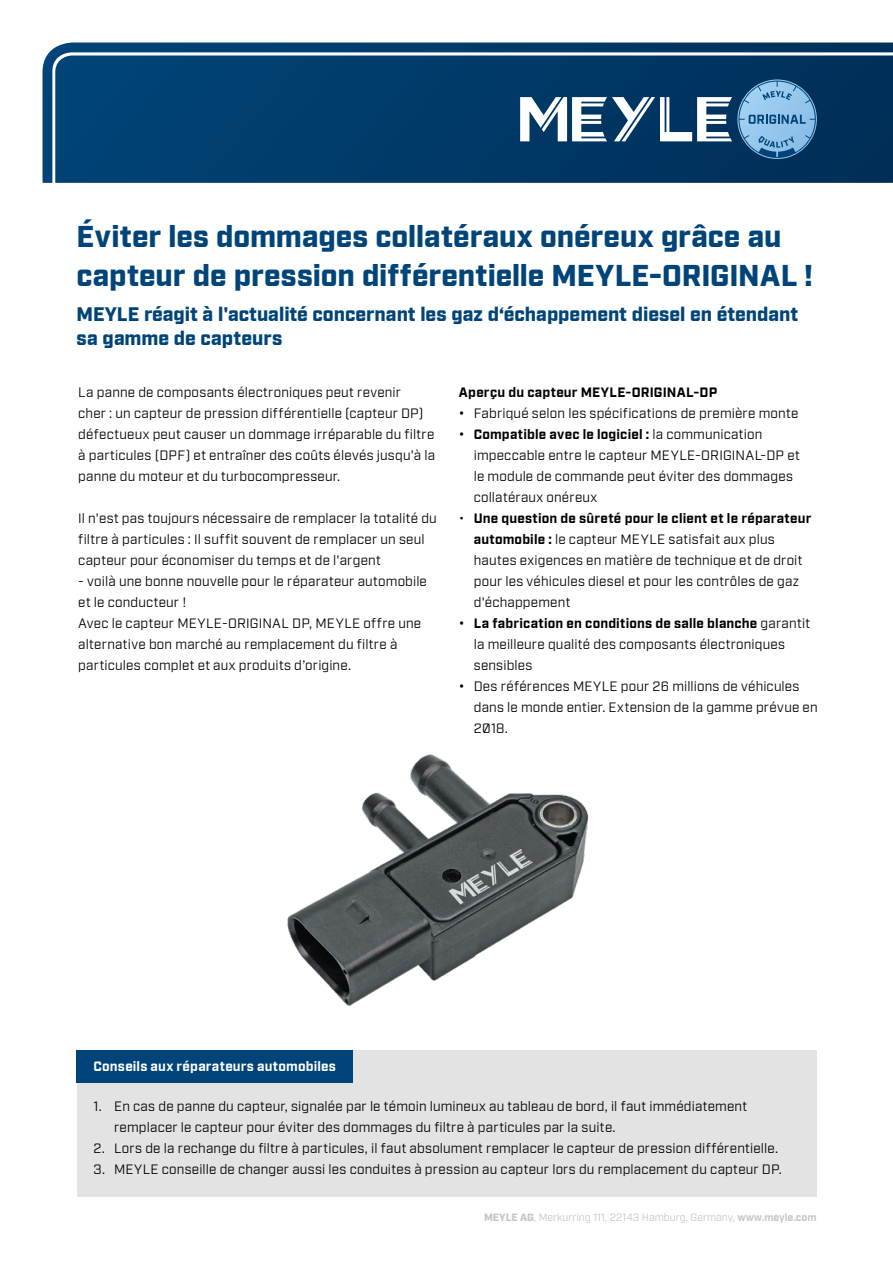
<style>
.page{position:relative;width:893px;height:1263px;background:#fff}
.page>*{position:absolute;margin:0;border:0;box-sizing:border-box;transform-origin:0 0}
.t1{font:900 30px/39px "Industry Meyle";letter-spacing:-.005em;color:#004479}
.t2{font:900 19.5px/24px "Industry Meyle";color:#004479}
.t3{font:13.5px/21px "Industry Meyle";letter-spacing:.015em;color:#000}
.t4{font:700 13.5px "Industry Meyle";letter-spacing:.015em;color:#fff}
.t5{font:700 13.5px "Industry Meyle";letter-spacing:.015em;color:#000}
.t6{font:10.5px "Industry Meyle";color:#c6c6c6}
.s1{font-weight:700}
.s2{font-weight:900}
</style>
<div class="page">
<svg style="left:43px;top:43px;width:850px;height:140px;background:#09416e"></svg>
<svg style="left:738px;top:81px;width:78px;height:77px;background:#6397c0"></svg>
<svg style="left:520px;top:97px;width:212px;height:44px"></svg>
<div style="left:77px;top:1050px;width:739px;height:147px;background:#e3e3e3"></div>
<div style="left:77px;top:1050px;width:276px;height:32px;background:#004479"></div>
<img style="left:287px;top:754px;width:302px;height:252px">
<h1 class="t1" style="left:77px;top:219px;width:738px">Éviter les dommages collatéraux onéreux grâce au capteur de pression différentielle MEYLE-ORIGINAL !</h1>
<h2 class="t2" style="left:77px;top:303px;width:723px">MEYLE réagit à l'actualité concernant les gaz d‘échappement diesel en étendant sa gamme de capteurs</h2>
<p class="t3" style="left:78px;top:382px;width:358px">La panne de composants électroniques peut revenir<br>cher : un capteur de pression différentielle (capteur DP) défectueux peut causer un dommage irréparable du filtre à particules (DPF) et entraîner des coûts élevés jusqu'à la panne du moteur et du turbocompresseur.</p>
<p class="t3" style="left:78px;top:508px;width:360px">Il n'est pas toujours nécessaire de remplacer la totalité du filtre à particules : Il suffit souvent de remplacer un seul capteur pour économiser du temps et de l'argent</p>
<p class="t3" style="left:78px;top:571px;width:350px">- voilà une bonne nouvelle pour le réparateur automobile et le conducteur !<br>Avec le capteur MEYLE‑ORIGINAL DP, MEYLE offre une alternative bon marché au remplacement du filtre à particules complet et aux produits d’origine.</p>
<p class="t5" style="left:459px;top:384px;width:260px">Aperçu du capteur MEYLE-ORIGINAL-DP</p>
<p class="t3" style="left:459px;top:403px;width:341px"><span class="s1">•</span> Fabriqué selon les spécifications de première monte</p>
<p class="t3" style="left:474px;top:424px;width:327px;text-indent:-15px"><span class="s1">• Compatible avec le logiciel :</span> la communication impeccable entre le capteur MEYLE-ORIGINAL-DP et le module de commande peut éviter des dommages collatéraux onéreux</p>
<p class="t3" style="left:474px;top:508px;width:339px;text-indent:-15px">• <span class="s1">Une question de sûreté pour le client et le réparateur automobile :</span> le capteur MEYLE satisfait aux plus hautes exigences en matière de technique et de droit pour les véhicules diesel et pour les contrôles de gaz d'échappement</p>
<p class="t3" style="left:474px;top:613px;width:338px;text-indent:-15px"><span class="s1">• La fabrication en conditions de salle blanche</span> garantit la meilleure qualité des composants électroniques sensibles</p>
<p class="t3" style="left:474px;top:676px;width:345px;text-indent:-15px"><span class="s1">•</span> Des références MEYLE pour 26 millions de véhicules dans le monde entier. Extension de la gamme prévue en<br>2018.</p>
<p class="t4" style="left:94px;top:1059px;width:244px">Conseils aux réparateurs automobiles</p>
<p class="t3" style="left:114px;top:1096px;width:635px;text-indent:-20px">1. En cas de panne du capteur, signalée par le témoin lumineux au tableau de bord, il faut immédiatement remplacer le capteur pour éviter des dommages du filtre à particules par la suite.</p>
<p class="t3" style="left:94px;top:1138px;width:686px">2. Lors de la rechange du filtre à particules, il faut absolument remplacer le capteur de pression différentielle.</p>
<p class="t3" style="left:94px;top:1159px;width:690px">3. MEYLE conseille de changer aussi les conduites à pression au capteur lors du remplacement du capteur DP.</p>
<p class="t6" style="left:484px;top:1211px;width:334px"><span class="s2">MEYLE AG</span>, Merkurring 111, 22143 Hamburg, Germany, <span class="s1">www.meyle.com</span></p>
</div>
